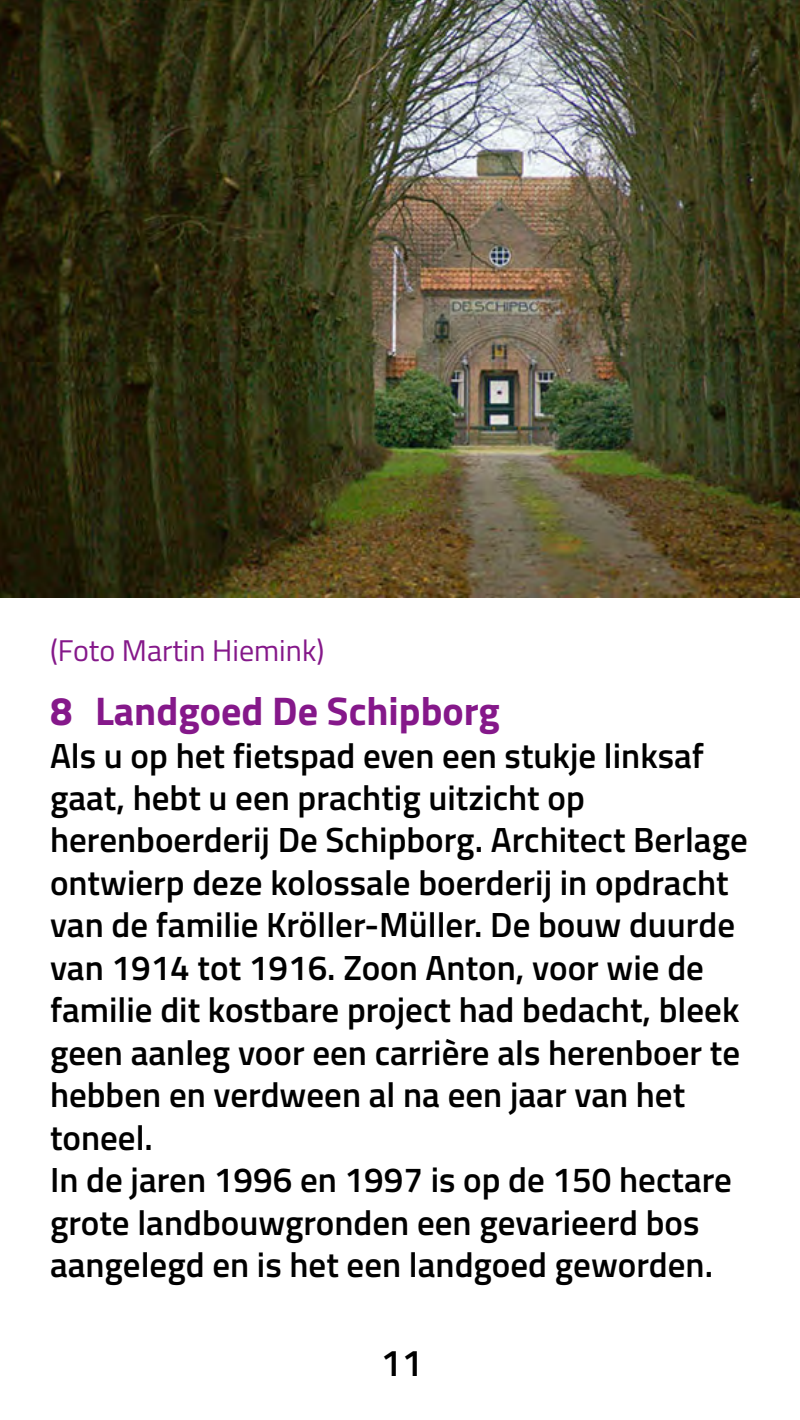
<style>
.page{position:relative;width:800px;height:1420px;background:#fff}
.page>*{position:absolute;margin:0;border:0;box-sizing:border-box;transform-origin:0 0}
.t1{font:700 40px "Titillium";color:#85188a}
.t2{font:600 37.5px "Titillium";color:#000}
.t3{font:600 35px/42.5px "Titillium";color:#000}
.t4{font:30px "Titillium";color:#85188a}
</style>
<div class="page">
<img style="left:0;top:0;width:800px;height:598px">
<p class="t4" style="left:50px;top:629px;width:276px">(Foto Martin Hiemink)</p>
<p class="t1" style="left:50px;top:680px;width:451px">8 Landgoed De Schipborg</p>
<p class="t3" style="left:50px;top:732px;width:699px">Als u op het fietspad even een stukje linksaf gaat, hebt u een prachtig uitzicht op herenboerderij De Schipborg. Architect Berlage ontwierp deze kolossale boerderij in opdracht van de familie Kröller-Müller. De bouw duurde van 1914 tot 1916. Zoon Anton, voor wie de familie dit kostbare project had bedacht, bleek geen aanleg voor een carrière als herenboer te hebben en verdween al na een jaar van het toneel.<br>In de jaren 1996 en 1997 is op de 150 hectare grote landbouwgronden een gevarieerd bos aangelegd en is het een landgoed geworden.</p>
<p class="t2" style="left:381px;top:1335px;width:43px">11</p>
</div>
